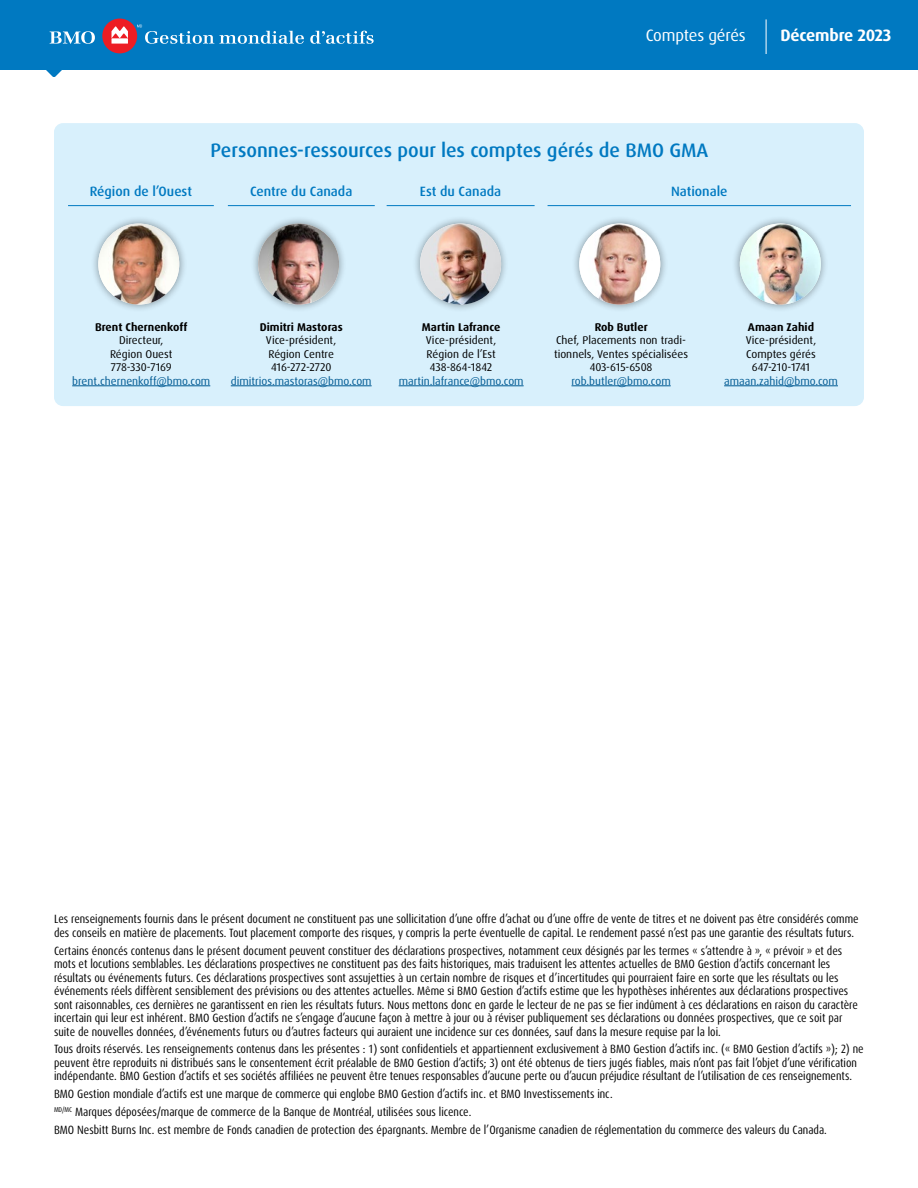
<style>
.page{position:relative;width:918px;height:1188px;background:#fff}
.page>*{position:absolute;margin:0;border:0;box-sizing:border-box;transform-origin:0 0}
.t1{font:500 19.5px "Dax Pro";color:#0079c1}
.t2{font:16.5px "Dax Pro";letter-spacing:-.01em;color:#fff}
.t3{font:700 16.5px "Dax Pro";letter-spacing:-.01em;color:#fff}
.t4{font:500 13.5px "Dax Pro";color:#0079c1}
.t5{font:condensed 12px/13.5px "Dax Pro";color:#000}
.t6{font:11.25px/13.5px "Dax Pro";color:#000}
.t7{font:11.25px/13.5px "Dax Pro";color:#005a93;text-align:center}
.t8{font:700 11.25px "Dax Pro";color:#000}
.s1{color:#000}
</style>
<div class="page">
<div style="left:0;top:0;width:918px;height:69px;background:#0079c1"></div>
<svg style="left:45px;top:69px;width:18px;height:8px"></svg>
<svg style="left:50px;top:31px;width:45px;height:13px"></svg>
<div style="left:102px;top:19px;width:35px;height:34px;background:#ed1d24;border-radius:50%"></div>
<svg style="left:112px;top:26px;width:16px;height:18px"></svg>
<svg style="left:137px;top:25px;width:167px;height:19px"></svg>
<svg style="left:310px;top:31px;width:64px;height:13px"></svg>
<hr style="left:766px;top:19px;width:1px;height:35px;background:#fff">
<div style="left:54px;top:123px;width:810px;height:283px;background:#d8f0fc;border-radius:9px"></div>
<div style="left:91px;top:215px;width:96px;height:97px;background:#000;opacity:.4"></div>
<img style="left:98px;top:224px;width:81px;height:81px;border-radius:40px">
<div style="left:250px;top:215px;width:97px;height:97px;background:#000;opacity:.4"></div>
<img style="left:258px;top:224px;width:81px;height:81px;border-radius:40px">
<div style="left:412px;top:215px;width:97px;height:97px;background:#000;opacity:.4"></div>
<img style="left:420px;top:224px;width:81px;height:81px;border-radius:40px">
<div style="left:572px;top:215px;width:96px;height:97px;background:#000;opacity:.4"></div>
<img style="left:579px;top:224px;width:81px;height:81px;border-radius:40px">
<div style="left:732px;top:215px;width:97px;height:97px;background:#000;opacity:.4"></div>
<img style="left:740px;top:224px;width:81px;height:81px;border-radius:40px">
<hr style="left:72px;top:386px;width:138px;height:1px;background:#005a93">
<hr style="left:231px;top:386px;width:141px;height:1px;background:#005a93">
<hr style="left:399px;top:386px;width:125px;height:1px;background:#005a93">
<hr style="left:571px;top:386px;width:100px;height:1px;background:#005a93">
<hr style="left:724px;top:386px;width:114px;height:1px;background:#005a93">
<hr style="left:68px;top:205px;width:146px;height:1px;background:#0079c1">
<hr style="left:228px;top:205px;width:147px;height:1px;background:#0079c1">
<hr style="left:387px;top:205px;width:148px;height:1px;background:#0079c1">
<hr style="left:548px;top:205px;width:303px;height:1px;background:#0079c1">
<p class="t2" style="left:646px;top:25px;width:101px">Comptes gérés</p>
<p class="t3" style="left:780px;top:25px;width:113px">Décembre 2023</p>
<p class="t1" style="left:210px;top:137px;width:500px">Personnes-ressources pour les comptes gérés de BMO GMA</p>
<p class="t4" style="left:90px;top:183px;width:104px">Région de l’Ouest</p>
<p class="t4" style="left:250px;top:183px;width:104px">Centre du Canada</p>
<p class="t4" style="left:420px;top:183px;width:83px">Est du Canada</p>
<p class="t4" style="left:671px;top:183px;width:58px">Nationale</p>
<p class="t8" style="left:95px;top:319px;width:94px">Brent Chernenkoff</p>
<p class="t6" style="left:119px;top:334px;width:46px">Directeur,</p>
<p class="t6" style="left:110px;top:347px;width:64px">Région Ouest</p>
<p class="t6" style="left:111px;top:361px;width:63px">778-330-7169</p>
<p class="t7" style="left:72px;top:374px;width:140px">brent.chernenkoff@bmo.com</p>
<p class="t8" style="left:260px;top:319px;width:85px">Dimitri Mastoras</p>
<p class="t6" style="left:266px;top:334px;width:72px">Vice-président,</p>
<p class="t6" style="left:268px;top:347px;width:67px">Région Centre</p>
<p class="t6" style="left:271px;top:361px;width:62px">416-272-2720</p>
<p class="t7" style="left:231px;top:374px;width:142px">dimitrios.mastoras@bmo.com</p>
<p class="t8" style="left:422px;top:319px;width:80px">Martin Lafrance</p>
<p class="t6" style="left:426px;top:334px;width:72px">Vice-président,</p>
<p class="t6" style="left:427px;top:347px;width:70px">Région de l’Est</p>
<p class="t6" style="left:430px;top:361px;width:64px">438-864-1842</p>
<p class="t7" style="left:399px;top:374px;width:126px">martin.lafrance@bmo.com</p>
<p class="t8" style="left:595px;top:319px;width:54px">Rob Butler</p>
<p class="t6" style="left:554px;top:334px;width:136px">Chef, Placements non tradi&shy;tionnels, Ventes spécialisées</p>
<p class="t6" style="left:590px;top:361px;width:64px">403-615-6508</p>
<p class="t7" style="left:571px;top:374px;width:101px">rob.butler@bmo.com</p>
<p class="t8" style="left:748px;top:319px;width:68px">Amaan Zahid</p>
<p class="t6" style="left:746px;top:334px;width:72px">Vice-président,<br>Comptes gérés</p>
<p class="t7" style="left:724px;top:361px;width:115px"><span class="s1">647-210-1741 </span>amaan.zahid@bmo.com</p>
<p class="t5" style="left:54px;top:912px;width:806px">Les renseignements fournis dans le présent document ne constituent pas une sollicitation d’une offre d’achat ou d’une offre de vente de titres et ne doivent pas être considérés comme des conseils en matière de placements. Tout placement comporte des risques, y compris la perte éventuelle de capital. Le rendement passé n’est pas une garantie des résultats futurs.</p>
<p class="t5" style="left:54px;top:944px;width:806px">Certains énoncés contenus dans le présent document peuvent constituer des déclarations prospectives, notamment ceux désignés par les termes « s’attendre à », « prévoir » et des mots et locutions semblables. Les déclarations prospectives ne constituent pas des faits historiques, mais traduisent les attentes actuelles de BMO Gestion d’actifs concernant les résultats ou événements futurs. Ces déclarations prospectives sont assujetties à un certain nombre de risques et d’incertitudes qui pourraient faire en sorte que les résultats ou les événements réels diffèrent sensiblement des prévisions ou des attentes actuelles. Même si BMO Gestion d’actifs estime que les hypothèses inhérentes aux déclarations prospectives sont raisonnables, ces dernières ne garantissent en rien les résultats futurs. Nous mettons donc en garde le lecteur de ne pas se fier indûment à ces déclarations en raison du caractère incertain qui leur est inhérent. BMO Gestion d’actifs ne s’engage d’aucune façon à mettre à jour ou à réviser publiquement ses déclarations ou données prospectives, que ce soit par suite de nouvelles données, d’événements futurs ou d’autres facteurs qui auraient une incidence sur ces données, sauf dans la mesure requise par la loi.</p>
<p class="t5" style="left:54px;top:1043px;width:811px">Tous droits réservés. Les renseignements contenus dans les présentes : 1) sont confidentiels et appartiennent exclusivement à BMO Gestion d’actifs inc. (« BMO Gestion d’actifs »); 2) ne peuvent être reproduits ni distribués sans le consentement écrit préalable de BMO Gestion d’actifs; 3) ont été obtenus de tiers jugés fiables, mais n’ont pas fait l’objet d’une vérification indépendante. BMO Gestion d’actifs et ses sociétés affiliées ne peuvent être tenues responsables d’aucune perte ou d’aucun préjudice résultant de l’utilisation de ces renseignements.</p>
<p class="t5" style="left:54px;top:1087px;width:560px">BMO Gestion mondiale d’actifs est une marque de commerce qui englobe BMO Gestion d’actifs inc. et BMO Investissements inc.</p>
<p class="t5" style="left:54px;top:1105px;width:419px"><sup>MD/MC</sup> Marques déposées/marque de commerce de la Banque de Montréal, utilisées sous licence.</p>
<p class="t5" style="left:54px;top:1123px;width:774px">BMO Nesbitt Burns Inc. est membre de Fonds canadien de protection des épargnants. Membre de l’Organisme canadien de réglementation du commerce des valeurs du Canada.</p>
</div>
